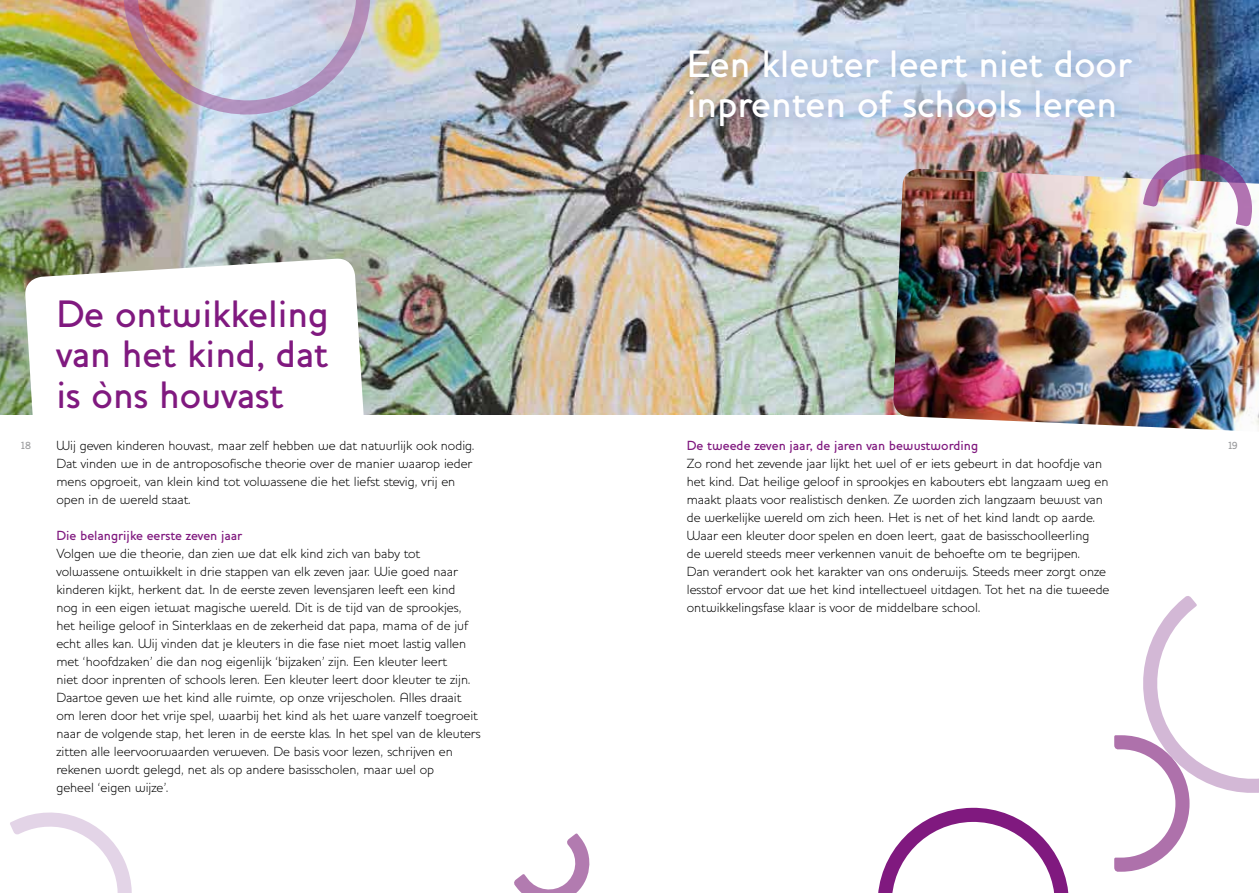
<style>
.page{position:relative;width:1259px;height:893px;background:#fff}
.page>*{position:absolute;margin:0;border:0;box-sizing:border-box;transform-origin:0 0}
.t1{font:500 39px/40.5px "Houschka";color:#fff}
.t2{font:500 39px/40.5px "Houschka";color:#80197f;text-align:justify}
.t3{font:300 13.5px/18px "Houschka";color:#000}
.t4{font:500 13.5px "Houschka";color:#80197f}
.t5{font:500 10.5px "Houschka";color:#9c9d9f}
</style>
<div class="page">
<img style="left:0;top:0;width:1259px;height:414px">
<img style="left:892px;top:169px;width:367px;height:262px">
<svg style="left:24px;top:258px;width:342px;height:157px"></svg>
<div style="left:671px;top:32px;width:477px;height:111px;background:#003882;opacity:.4"></div>
<svg style="left:10px;top:812px;width:122px;height:81px"></svg>
<svg style="left:878px;top:807px;width:191px;height:86px"></svg>
<svg style="left:1114px;top:596px;width:145px;height:276px"></svg>
<svg style="left:514px;top:833px;width:76px;height:60px"></svg>
<img style="left:1142px;top:149px;width:115px;height:78px">
<img style="left:123px;top:0;width:249px;height:116px">
<h1 class="t1" style="left:687px;top:48px;width:446px">Een kleuter leert niet door inprenten of schools leren</h1>
<h1 class="t2" style="left:56px;top:297px;width:274px">De ontwikkeling van het kind, dat is òns houvast</h1>
<p class="t3" style="left:56px;top:438px;width:420px">Wij geven kinderen houvast, maar zelf hebben we dat natuurlijk ook nodig.<br>Dat vinden we in de antroposofische theorie over de manier waarop ieder mens opgroeit, van klein kind tot volwassene die het liefst stevig, vrij en open in de wereld staat.</p>
<p class="t4" style="left:56px;top:531px;width:187px">Die belangrijke eerste zeven jaar</p>
<p class="t3" style="left:56px;top:546px;width:426px">Volgen we die theorie, dan zien we dat elk kind zich van baby tot volwassene ontwikkelt in drie stappen van elk zeven jaar. Wie goed naar kinderen kijkt, herkent dat. In de eerste zeven levensjaren leeft een kind<br>nog in een eigen ietwat magische wereld. Dit is de tijd van de sprookjes, het heilige geloof in Sinterklaas en de zekerheid dat papa, mama of de juf echt alles kan. Wij vinden dat je kleuters in die fase niet moet lastig vallen met ‘hoofdzaken’ die dan nog eigenlijk ‘bijzaken’ zijn. Een kleuter leert<br>niet door inprenten of schools leren. Een kleuter leert door kleuter te zijn.<br>Daartoe geven we het kind alle ruimte, op onze vrijescholen. Alles draait om leren door het vrije spel, waarbij het kind als het ware vanzelf toegroeit naar de volgende stap, het leren in de eerste klas. In het spel van de kleuters zitten alle leervoorwaarden verweven. De basis voor lezen, schrijven en rekenen wordt gelegd, net als op andere basisscholen, maar wel op<br>geheel ‘eigen wijze’.</p>
<p class="t4" style="left:687px;top:441px;width:293px">De tweede zeven jaar, de jaren van bewustwording</p>
<p class="t3" style="left:687px;top:456px;width:424px">Zo rond het zevende jaar lijkt het wel of er iets gebeurt in dat hoofdje van het kind. Dat heilige geloof in sprookjes en kabouters ebt langzaam weg en maakt plaats voor realistisch denken. Ze worden zich langzaam bewust van de werkelijke wereld om zich heen. Het is net of het kind landt op aarde.<br>Waar een kleuter door spelen en doen leert, gaat de basisschoolleerling<br>de wereld steeds meer verkennen vanuit de behoefte om te begrijpen.<br>Dan verandert ook het karakter van ons onderwijs. Steeds meer zorgt onze lesstof ervoor dat we het kind intellectueel uitdagen. Tot het na die tweede ontwikkelingsfase klaar is voor de middelbare school.</p>
<p class="t5" style="left:21px;top:441px;width:11px">18</p>
<p class="t5" style="left:1228px;top:441px;width:11px">19</p>
</div>
